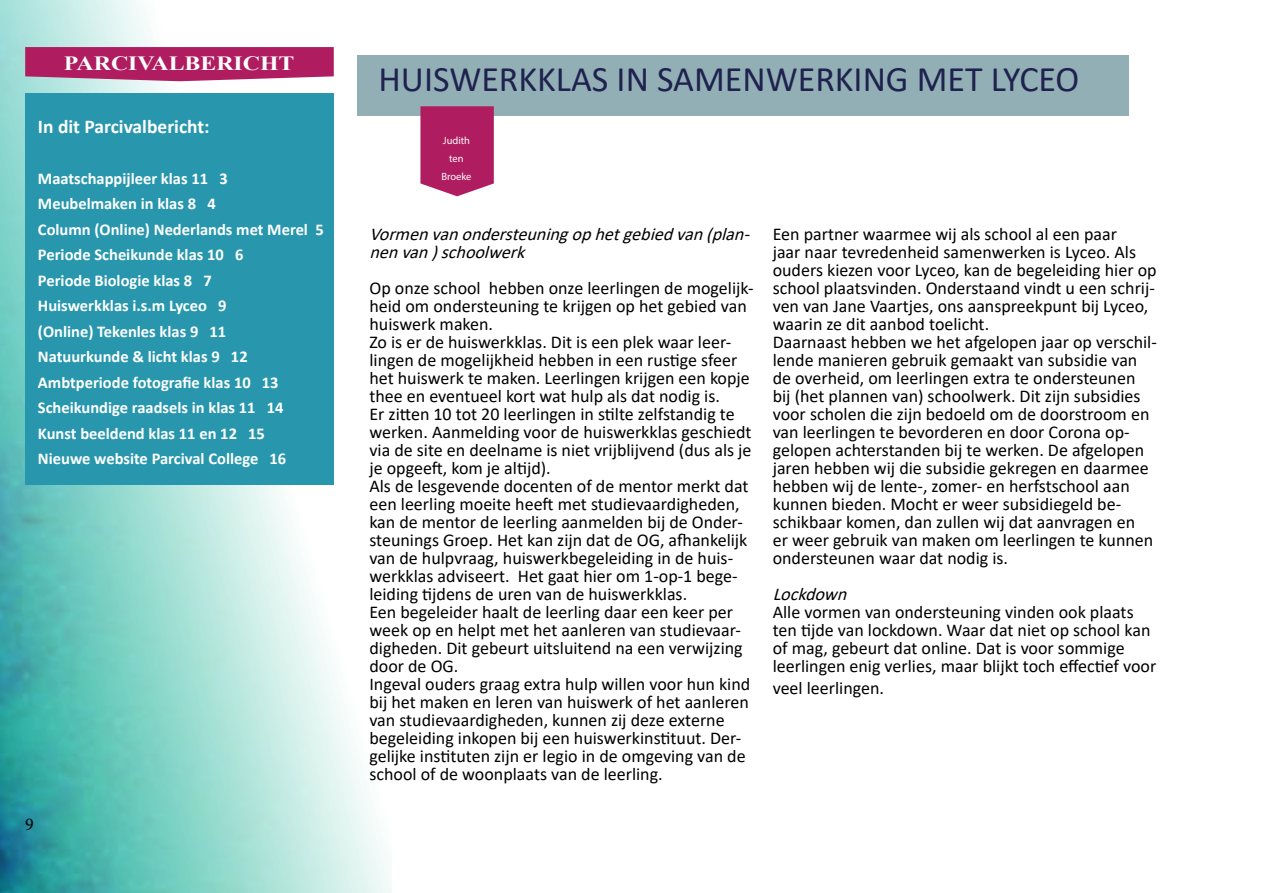
<style>
.page{position:relative;width:1263px;height:893px;background:#fff}
.page>*{position:absolute;margin:0;border:0;box-sizing:border-box;transform-origin:0 0}
.t1{font:36px "Calibri";color:#1f224e}
.t2{font:700 20.1px "Times New Roman";color:#fff;scale:1.18 1}
.t3{font:700 19.5px "Calibri";color:#fff}
.t4{font:18px/18px "Calibri";color:#000}
.t5{font:italic 18px/18px "Calibri";color:#000}
.t6{font:18px "Minion Pro";color:#000}
.t7{font:700 16.5px/25.5px "Calibri";color:#fff}
.t8{font:10.5px/18px "Myriad Pro";color:#fff;text-align:center}
</style>
<div class="page">
<img style="left:0;top:0;width:391px;height:893px">
<svg style="left:25px;top:47px;width:309px;height:34px;background:#b22a69"></svg>
<div style="left:25px;top:94px;width:309px;height:391px;background:#2897ad"></div>
<div style="left:358px;top:55px;width:771px;height:61px;background:#91afb4"></div>
<svg style="left:420px;top:106px;width:74px;height:90px;background:#b42d6c"></svg>
<p class="t2" style="left:64px;top:49px;width:197px">PARCIVALBERICHT</p>
<p class="t3" style="left:38px;top:112px;width:173px">In dit Parcivalbericht:</p>
<p class="t7" style="left:38px;top:165px;width:287px">Maatschappijleer klas 11 3<br>Meubelmaken in klas 8 4<br>Column (Online) Nederlands met Merel 5<br>Periode Scheikunde klas 10 6<br>Periode Biologie klas 8 7<br>Huiswerkklas i.s.m Lyceo 9<br>(Online) Tekenles klas 9 11<br>Natuurkunde &amp; licht klas 9 12<br>Ambtperiode fotografie klas 10 13<br>Scheikundige raadsels in klas 11 14<br>Kunst beeldend klas 11 en 12 15<br>Nieuwe website Parcival College 16</p>
<p class="t6" style="left:25px;top:812px;width:10px">9</p>
<h1 class="t1" style="left:378px;top:54px;width:702px">HUISWERKKLAS IN SAMENWERKING MET LYCEO</h1>
<p class="t8" style="left:441px;top:131px;width:32px">Judith ten<br>Broeke</p>
<p class="t5" style="left:369px;top:224px;width:387px">Vormenvanondersteuningophetgebiedvan(plan&shy;nenvan)schoolwerk</p>
<p class="t4" style="left:369px;top:278px;width:386px">Op onze school hebben onze leerlingen de mogelijk&shy;heid om ondersteuning te krijgen op het gebied van huiswerk maken.<br>Zo is er de huiswerkklas. Dit is een plek waar leer&shy;lingen de mogelijkheid hebben in een rustige sfeer het huiswerk te maken. Leerlingen krijgen een kopje thee en eventueel kort wat hulp als dat nodig is.<br>Er zitten 10 tot 20 leerlingen in stilte zelfstandig te werken. Aanmelding voor de huiswerkklas geschiedt via de site en deelname is niet vrijblijvend (dus als je je opgeeft, kom je altijd).<br>Als de lesgevende docenten of de mentor merkt dat een leerling moeite heeft met studievaardigheden, kan de mentor de leerling aanmelden bij de Onder&shy;steunings Groep. Het kan zijn dat de OG, afhankelijk van de hulpvraag, huiswerkbegeleiding in de huis&shy;werkklas adviseert. Het gaat hier om 1-op-1 bege&shy;leiding tijdens de uren van de huiswerkklas.<br>Een begeleider haalt de leerling daar een keer per week op en helpt met het aanleren van studievaar&shy;digheden. Dit gebeurt uitsluitend na een verwijzing door de OG.<br>Ingeval ouders graag extra hulp willen voor hun kind bij het maken en leren van huiswerk of het aanleren van studievaardigheden, kunnen zij deze externe begeleiding inkopen bij een huiswerkinstituut. Der&shy;gelijke instituten zijn er legio in de omgeving van de school of de woonplaats van de leerling.</p>
<p class="t4" style="left:773px;top:224px;width:386px">Een partner waarmee wij als school al een paar<br>jaar naar tevredenheid samenwerken is Lyceo. Als ouders kiezen voor Lyceo, kan de begeleiding hier op school plaatsvinden. Onderstaand vindt u een schrij&shy;ven van Jane Vaartjes, ons aanspreekpunt bij Lyceo, waarin ze dit aanbod toelicht.<br>Daarnaast hebben we het afgelopen jaar op verschil&shy;lende manieren gebruik gemaakt van subsidie van de overheid, om leerlingen extra te ondersteunen bij (het plannen van) schoolwerk. Dit zijn subsidies voor scholen die zijn bedoeld om de doorstroom en van leerlingen te bevorderen en door Corona op&shy;gelopen achterstanden bij te werken. De afgelopen jaren hebben wij die subsidie gekregen en daarmee hebben wij de lente-, zomer- en herfstschool aan kunnen bieden. Mocht er weer subsidiegeld be&shy;schikbaar komen, dan zullen wij dat aanvragen en<br>er weer gebruik van maken om leerlingen te kunnen ondersteunen waar dat nodig is.</p>
<p class="t5" style="left:773px;top:584px;width:81px">Lockdown</p>
<p class="t4" style="left:773px;top:602px;width:385px">Alle vormen van ondersteuning vinden ook plaats ten tijde van lockdown. Waar dat niet op school kan of mag, gebeurt dat online. Dat is voor sommige leerlingen enig verlies, maar blijkt toch effectief voor</p>
<p class="t4" style="left:773px;top:678px;width:113px">veel leerlingen.</p>
</div>
